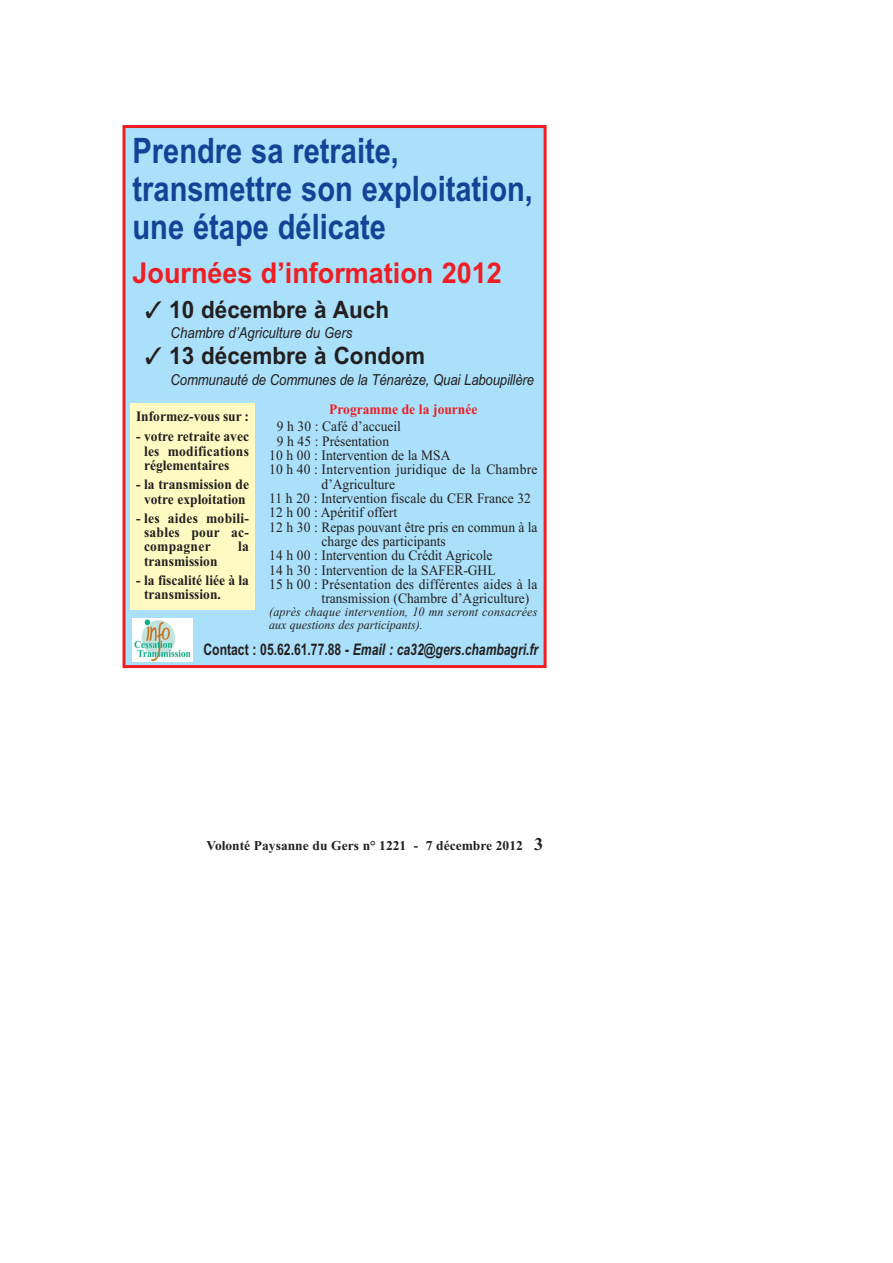
<style>
.page{position:relative;width:893px;height:1263px;background:#fff}
.page>*{position:absolute;margin:0;border:0;box-sizing:border-box;transform-origin:0 0}
.t1{font:700 35.1px/38.2px "Arial";color:#144396;scale:.83 1}
.t2{font:700 28.65px "Arial";color:#ee1e24;scale:.94 1}
.t3{font:700 24px "Arial";color:#231f20;scale:.94 1}
.t4{font:italic 700 15.9px "Arial";color:#231f20;scale:.76 1}
.t5{font:italic 15.15px "Arial";letter-spacing:-.01em;color:#231f20;scale:.86 1}
.t6{font:14.4px "Times New Roman";color:#231f20;scale:.94 1}
.t7{font:700 14.4px/14.4px "Times New Roman";color:#231f20;text-align:justify;scale:.94 1}
.t8{font:14.4px "Times New Roman";letter-spacing:.02em;color:#231f20;scale:.94 1}
.t9{font:700 14.4px "Times New Roman";color:#ee1e24;scale:.94 1}
.t10{font:700 13.5px "Times New Roman";color:#231f20}
.t11{font:italic 12.75px/12.8px "Times New Roman";letter-spacing:.015em;color:#231f20;scale:.94 1}
.s1{font-style:normal}
.s2{font-size:18px}
</style>
<div class="page">
<div style="left:124px;top:127px;width:421px;height:540px;background:#aae0f9"></div>
<div style="left:122px;top:125px;width:424px;height:543px;border:3px solid #ee1e24"></div>
<div style="left:130px;top:618px;width:65px;height:43px;background:linear-gradient(to bottom,#fff,#fefefe)"></div>
<img style="left:133px;top:618px;width:59px;height:43px">
<div style="left:130px;top:403px;width:125px;height:207px;background:#fffac1"></div>
<h1 class="t1" style="left:132px;top:135px;width:484px">Prendre sa retraite, transmettre son exploitation, une étape délicate</h1>
<h2 class="t2" style="left:132px;top:262px;width:394px">Journées d’information 2012</h2>
<h3 class="t3" style="left:145px;top:300px;width:261px">✓ 10 décembre à Auch</h3>
<p class="t5" style="left:171px;top:328px;width:213px">Chambre d’Agriculture du Gers</p>
<h3 class="t3" style="left:145px;top:347px;width:299px">✓ 13 décembre à Condom</h3>
<p class="t5" style="left:171px;top:374px;width:424px">Communauté de Communes de la Ténarèze, Quai Laboupillère</p>
<p class="t7" style="left:136px;top:410px;width:122px">Informez-vous sur :</p>
<p class="t7" style="left:144px;top:431px;width:113px;text-indent:-8px">- votre retraite avec les modifications réglementaires</p>
<p class="t7" style="left:136px;top:479px;width:122px;text-align:center">- la transmission de votre exploitation</p>
<p class="t7" style="left:144px;top:512px;width:113px;text-indent:-8px">- les aides mobili&shy;sables pour ac&shy;compagner</p>
<p class="t7" style="left:238px;top:541px;width:13px">la</p>
<p class="t7" style="left:144px;top:555px;width:80px">transmission</p>
<p class="t7" style="left:144px;top:575px;width:113px;text-indent:-8px">- la fiscalité liée à la transmission.</p>
<p class="t9" style="left:329px;top:404px;width:159px">Programme de la journée</p>
<p class="t6" style="left:277px;top:421px;width:134px">9 h 30 : Café d’accueil</p>
<p class="t6" style="left:277px;top:436px;width:121px">9 h 45 : Présentation</p>
<p class="t6" style="left:269px;top:450px;width:194px">10 h 00 : Intervention de la MSA</p>
<p class="t8" style="left:269px;top:464px;width:287px">10 h 40 : Intervention juridique de la Chambre</p>
<p class="t6" style="left:321px;top:479px;width:80px">d’Agriculture</p>
<p class="t6" style="left:269px;top:493px;width:280px">11 h 20 : Intervention fiscale du CER France 32</p>
<p class="t6" style="left:269px;top:507px;width:137px">12 h 00 : Apéritif offert</p>
<p class="t6" style="left:269px;top:522px;width:287px">12 h 30 : Repas pouvant être pris en commun à la</p>
<p class="t6" style="left:321px;top:536px;width:134px">charge des participants</p>
<p class="t6" style="left:269px;top:550px;width:239px">14 h 00 : Intervention du Crédit Agricole</p>
<p class="t6" style="left:269px;top:565px;width:242px">14 h 30 : Intervention de la SAFER-GHL</p>
<p class="t8" style="left:269px;top:579px;width:287px">15 h 00 : Présentation des différentes aides à la</p>
<p class="t6" style="left:321px;top:593px;width:222px">transmission (Chambre d’Agriculture)</p>
<p class="t11" style="left:269px;top:607px;width:287px">(après chaque intervention, 10 mn seront consacrées aux questions des participants).</p>
<p class="t4" style="left:203px;top:644px;width:442px"><span class="s1">Contact : 05.62.61.77.88 -</span> Email : ca32@gers.chambagri.fr</p>
<p class="t10" style="left:206px;top:841px;width:338px">Volonté Paysanne du Gers n° 1221 - 7 décembre 2012 <span class="s2">3</span></p>
</div>
